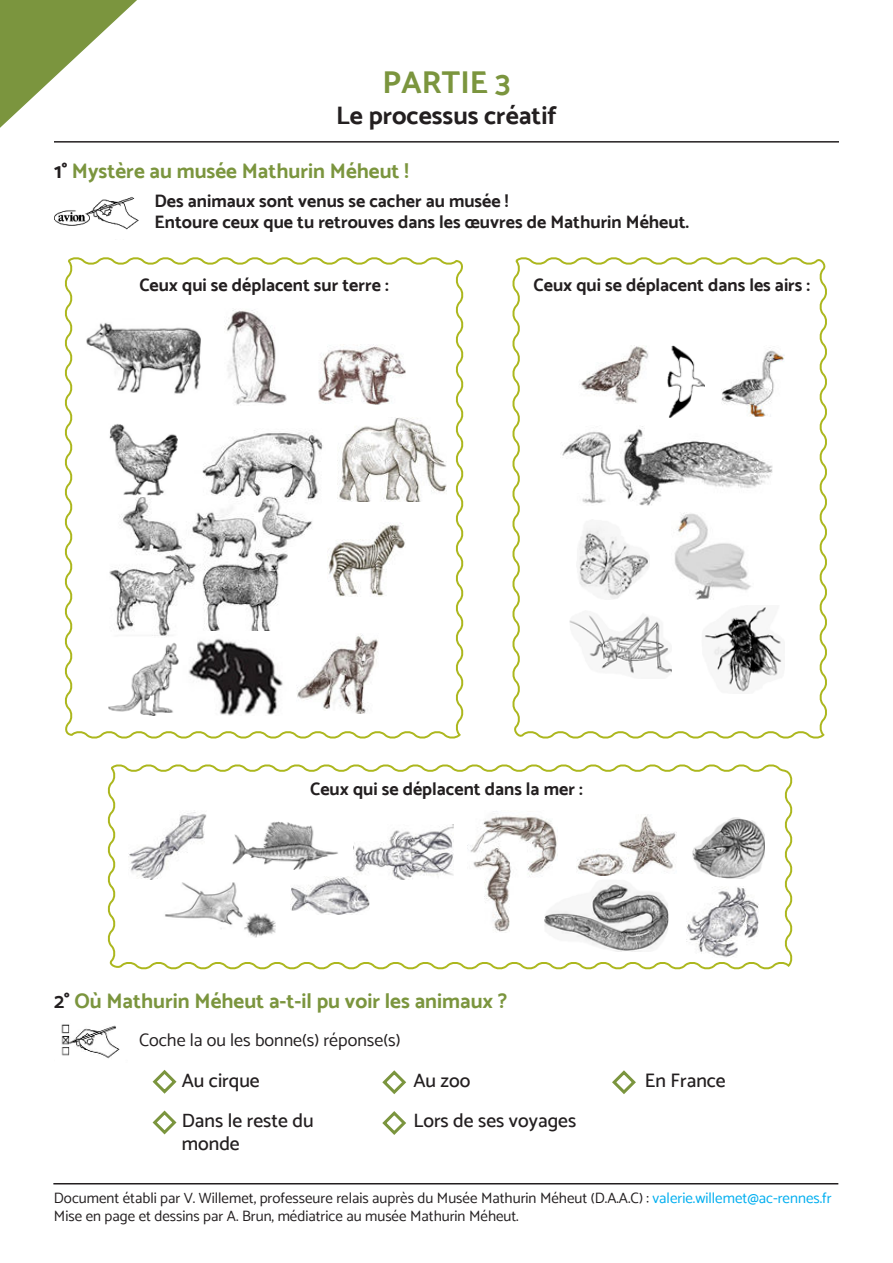
<style>
.page{position:relative;width:893px;height:1263px;background:#fff}
.page>*{position:absolute;margin:0;border:0;box-sizing:border-box;transform-origin:0 0}
.t1{font:700 31.5px "Catamaran";color:#7b953e}
.t2{font:700 25.5px "Catamaran";color:#231f20}
.t3{font:700 21px "Catamaran";color:#7b953e}
.t4{font:500 19.5px/23.4px "Catamaran";color:#231f20}
.t5{font:700 18px/21.6px "Catamaran";color:#231f20}
.t6{font:18px "Catamaran";color:#231f20}
.t7{font:15px/18px "Catamaran";color:#231f20}
.s1{color:#231f20}
.s2{color:#00aeef}
</style>
<div class="page">
<svg style="left:0;top:0;width:137px;height:128px"></svg>
<hr style="left:54px;top:141px;width:785px;height:2px;background:#231f20">
<svg style="left:64px;top:257px;width:400px;height:482px"></svg>
<svg style="left:512px;top:257px;width:315px;height:482px"></svg>
<svg style="left:107px;top:764px;width:686px;height:206px"></svg>
<img style="left:54px;top:197px;width:85px;height:33px">
<svg style="left:152px;top:1070px;width:25px;height:24px"></svg>
<svg style="left:152px;top:1110px;width:25px;height:25px"></svg>
<svg style="left:382px;top:1070px;width:24px;height:25px"></svg>
<svg style="left:382px;top:1111px;width:24px;height:24px"></svg>
<svg style="left:612px;top:1070px;width:24px;height:24px"></svg>
<img style="left:61px;top:1024px;width:59px;height:35px">
<hr style="left:53px;top:1183px;width:785px;height:1px;background:#231f20">
<h1 class="t1" style="left:383px;top:69px;width:129px">PARTIE 3</h1>
<h2 class="t2" style="left:336px;top:104px;width:222px">Le processus créatif</h2>
<p class="t3" style="left:54px;top:162px;width:356px"><span class="s1">1°</span> Mystère au musée Mathurin Méheut !</p>
<p class="t5" style="left:154px;top:191px;width:536px">Des animaux sont venus se cacher au musée !<br>Entoure ceux que tu retrouves dans les œuvres de Mathurin Méheut.</p>
<p class="t5" style="left:139px;top:275px;width:251px">Ceux qui se déplacent sur terre :</p>
<p class="t5" style="left:534px;top:275px;width:278px">Ceux qui se déplacent dans les airs :</p>
<p class="t5" style="left:310px;top:779px;width:274px">Ceux qui se déplacent dans la mer :</p>
<p class="t3" style="left:54px;top:992px;width:455px"><span class="s1">2°</span> Où Mathurin Méheut a-t-il pu voir les animaux ?</p>
<p class="t6" style="left:139px;top:1032px;width:263px">Coche la ou les bonne(s) réponse(s)</p>
<p class="t4" style="left:182px;top:1069px;width:80px">Au cirque</p>
<p class="t4" style="left:413px;top:1069px;width:58px">Au zoo</p>
<p class="t4" style="left:645px;top:1069px;width:82px">En France</p>
<p class="t4" style="left:413px;top:1108px;width:164px">Lors de ses voyages</p>
<p class="t4" style="left:182px;top:1108px;width:133px">Dans le reste du monde</p>
<p class="t7" style="left:54px;top:1190px;width:779px">Document établi par V. Willemet, professeure relais auprès du Musée Mathurin Méheut (D.A.A.C) : <span class="s2">valerie.willemet@ac-rennes.fr<br></span>Mise en page et dessins par A. Brun, médiatrice au musée Mathurin Méheut.</p>
</div>
